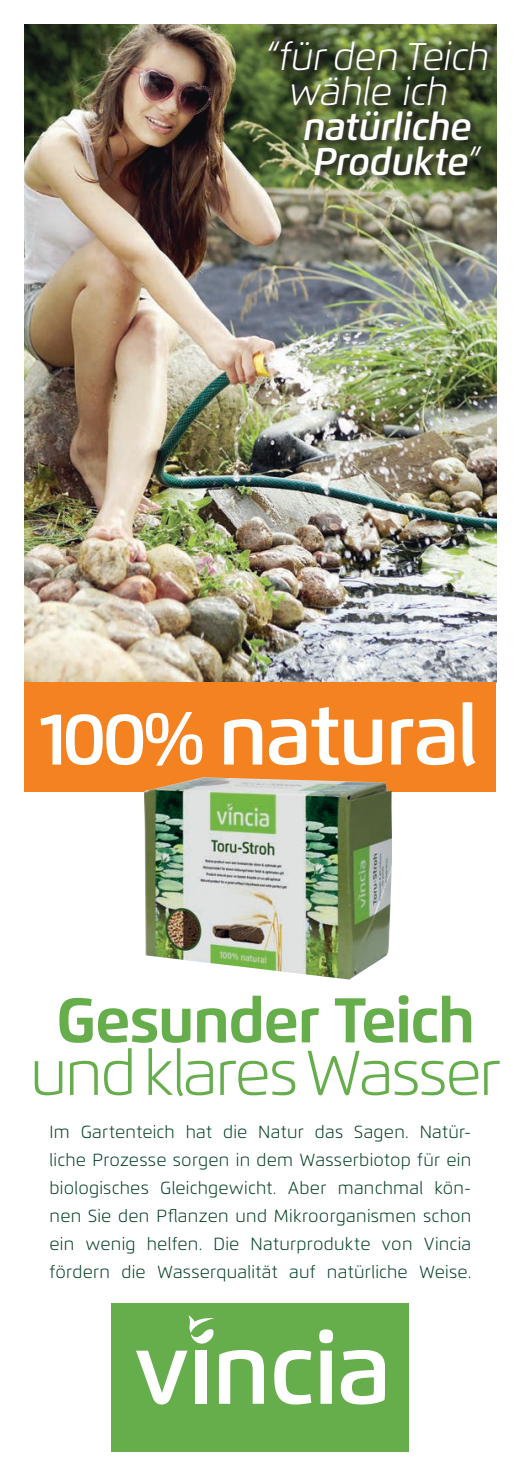
<style>
.page{position:relative;width:521px;height:1474px;background:#fff}
.page>*{position:absolute;margin:0;border:0;box-sizing:border-box;transform-origin:0 0}
.sfeer_heading{font:600 84px "Flexo";letter-spacing:-.03em;color:#fff}
.sfeer_heading-2{font:300 63px "Flexo";letter-spacing:-.045em;color:#66ad4c}
.sfeer_heading-3{font:700 63px "Flexo";letter-spacing:-.03em;color:#66ad4c}
.sfeer_heading-4{font:italic 300 38.5px "Flexo";letter-spacing:-.01em;color:#fff}
.sfeer_heading-5{font:italic 600 38.5px "Flexo";letter-spacing:-.015em;color:#fff}
.sfeer_heading-6{font:300 17.5px/28px "Flexo";letter-spacing:.01em;color:#003f22;text-align:justify}
.s1{font-weight:300}
.s2{font-size:73.5px}
</style>
<div class="page">
<img style="left:25px;top:25px;width:471px;height:657px">
<div style="left:112px;top:1302px;width:297px;height:149px;background:#66ad4c"></div>
<svg style="left:136px;top:1315px;width:128px;height:89px"></svg>
<svg style="left:274px;top:1350px;width:37px;height:54px"></svg>
<svg style="left:319px;top:1329px;width:14px;height:74px"></svg>
<svg style="left:341px;top:1350px;width:44px;height:54px"></svg>
<div style="left:25px;top:682px;width:471px;height:109px;background:#f58220"></div>
<svg style="left:268px;top:39px;width:229px;height:144px;background:#475630"></svg>
<img style="left:144px;top:777px;width:248px;height:202px">
<p class="sfeer_heading-4" style="left:265px;top:33px;width:225px">“für den Teich</p>
<p class="sfeer_heading-4" style="left:288px;top:68px;width:161px">wähle ich</p>
<p class="sfeer_heading-5" style="left:302px;top:103px;width:170px">natürliche</p>
<p class="sfeer_heading-5" style="left:313px;top:138px;width:169px">Produkte<span class="s1">”</span></p>
<p class="sfeer_heading" style="left:40px;top:684px;width:440px"><span class="s2">100%</span> natural</p>
<p class="sfeer_heading-3" style="left:56px;top:981px;width:421px">Gesunder Teich</p>
<p class="sfeer_heading-2" style="left:30px;top:1034px;width:473px">und klares Wasser</p>
<p class="sfeer_heading-6" style="left:50px;top:1117px;width:423px">Im Gartenteich hat die Natur das Sagen. Natür&shy;liche Prozesse sorgen in dem Wasserbiotop für ein biologisches Gleichgewicht. Aber manchmal kön&shy;nen Sie den Pflanzen und Mikroorganismen schon ein wenig helfen. Die Naturprodukte von Vincia fördern die Wasserqualität auf natürliche Weise.</p>
</div>
